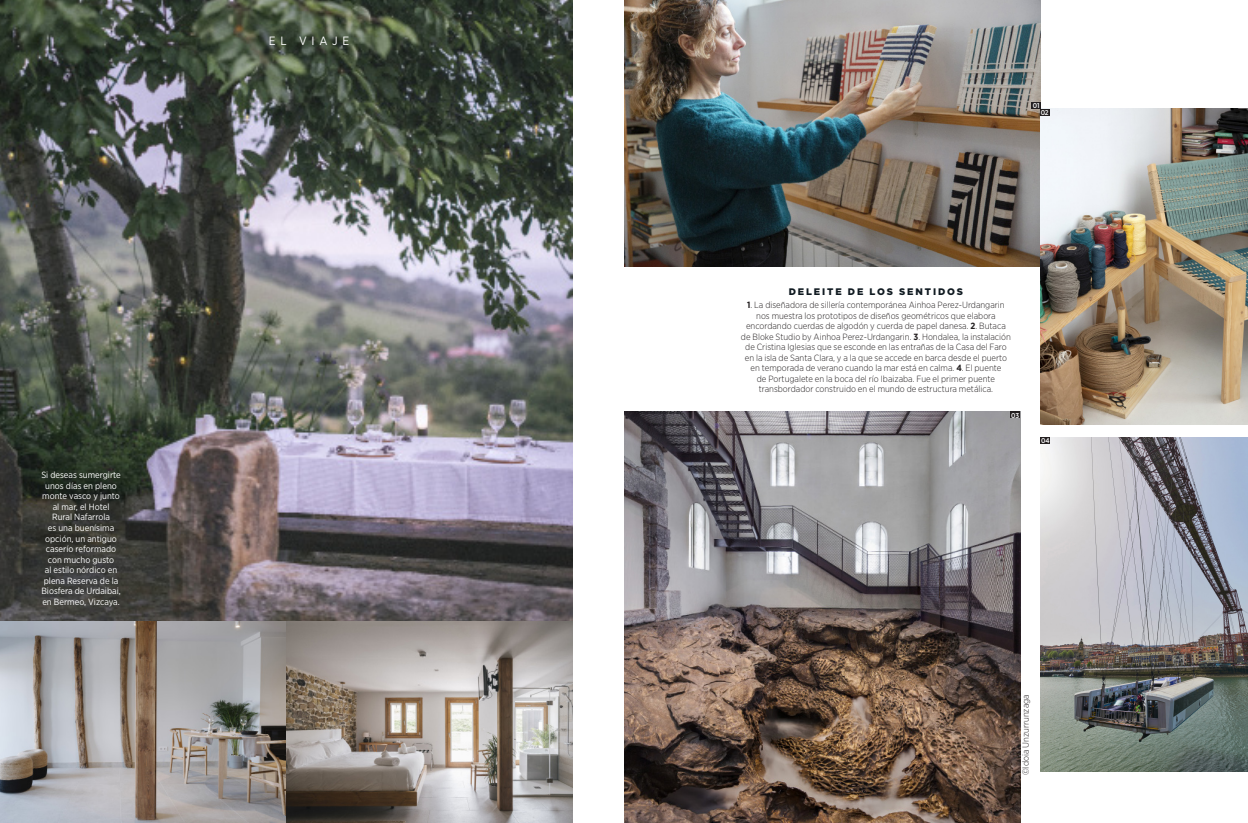
<style>
.page{position:relative;width:1248px;height:823px;background:#fff}
.page>*{position:absolute;margin:0;border:0;box-sizing:border-box;transform-origin:0 0}
.NE_ENTRADILLA-Modern{font:12px "Gotham Narrow";letter-spacing:.4em;color:#fff}
.NE_TITULO-RECUADRO-G{font:900 9.5px "Gotham";letter-spacing:.2em;color:#101a21}
.NE_TX_RECUADRO{font:300 9px/10.5px "Gotham Narrow";color:#231f20;text-align:center}
.NE_TITULO-RECUADRO-G-2{font:9px/10.5px "Gotham Narrow";color:#fff;text-align:center}
.NE_TX_RECUADRO-2{font:500 7px "Gotham Narrow";letter-spacing:-.005em;color:#fff}
.s1{font-weight:700}
</style>
<div class="page">
<img style="left:0;top:0;width:573px;height:822px">
<img style="left:624px;top:0;width:415px;height:266px">
<img style="left:1039px;top:109px;width:208px;height:315px">
<img style="left:1040px;top:437px;width:207px;height:334px">
<img style="left:624px;top:411px;width:396px;height:411px">
<div style="left:1010px;top:411px;width:10px;height:7px;background:#231f20"></div>
<div style="left:1031px;top:102px;width:10px;height:7px;background:#231f20"></div>
<div style="left:1040px;top:437px;width:10px;height:6px;background:#231f20"></div>
<div style="left:1039px;top:109px;width:10px;height:6px;background:#231f20"></div>
<p class="NE_ENTRADILLA-Modern" style="left:269px;top:34px;width:82px">EL VIAJE</p>
<p class="NE_TITULO-RECUADRO-G-2" style="left:41px;top:469px;width:81px">Si deseas sumergirte unos días en pleno monte vasco y junto al mar, el Hotel<br>Rural Nafarrola<br>es una buenísima opción, un antiguo caserío reformado con mucho gusto<br>al estilo nórdico en plena Reserva de la<br>Biosfera de Urdaibai, en Bermeo, Vizcaya.</p>
<p class="NE_TX_RECUADRO-2" style="left:1032px;top:101px;width:8px">01</p>
<p class="NE_TX_RECUADRO-2" style="left:1040px;top:108px;width:10px">02</p>
<p class="NE_TITULO-RECUADRO-G" style="left:788px;top:285px;width:176px">DELEITE DE LOS SENTIDOS</p>
<p class="NE_TX_RECUADRO" style="left:741px;top:299px;width:271px"><span class="s1">1</span>. La diseñadora de sillería contemporánea Ainhoa Perez-Urdangarin nos muestra los prototipos de diseños geométricos que elabora encordando cuerdas de algodón y cuerda de papel danesa. <span class="s1">2</span>. Butaca de Bloke Studio by Ainhoa Perez-Urdangarin. <span class="s1">3</span>. Hondalea, la instalación de Cristina Iglesias que se esconde en las entrañas de la Casa del Faro en la isla de Santa Clara, y a la que se accede en barca desde el puerto en temporada de verano cuando la mar está en calma. <span class="s1">4</span>. El puente<br>de Portugalete en la boca del río Ibaizaba. Fue el primer puente transbordador construido en el mundo de estructura metálica.</p>
<p class="NE_TX_RECUADRO-2" style="left:1011px;top:410px;width:10px">03</p>
<p class="NE_TX_RECUADRO-2" style="left:1041px;top:436px;width:10px">04</p>
<p class="NE_TX_RECUADRO" style="left:1020px;top:774px;width:82px;rotate:-90deg">©Idoia Unzurrunzaga</p>
</div>
